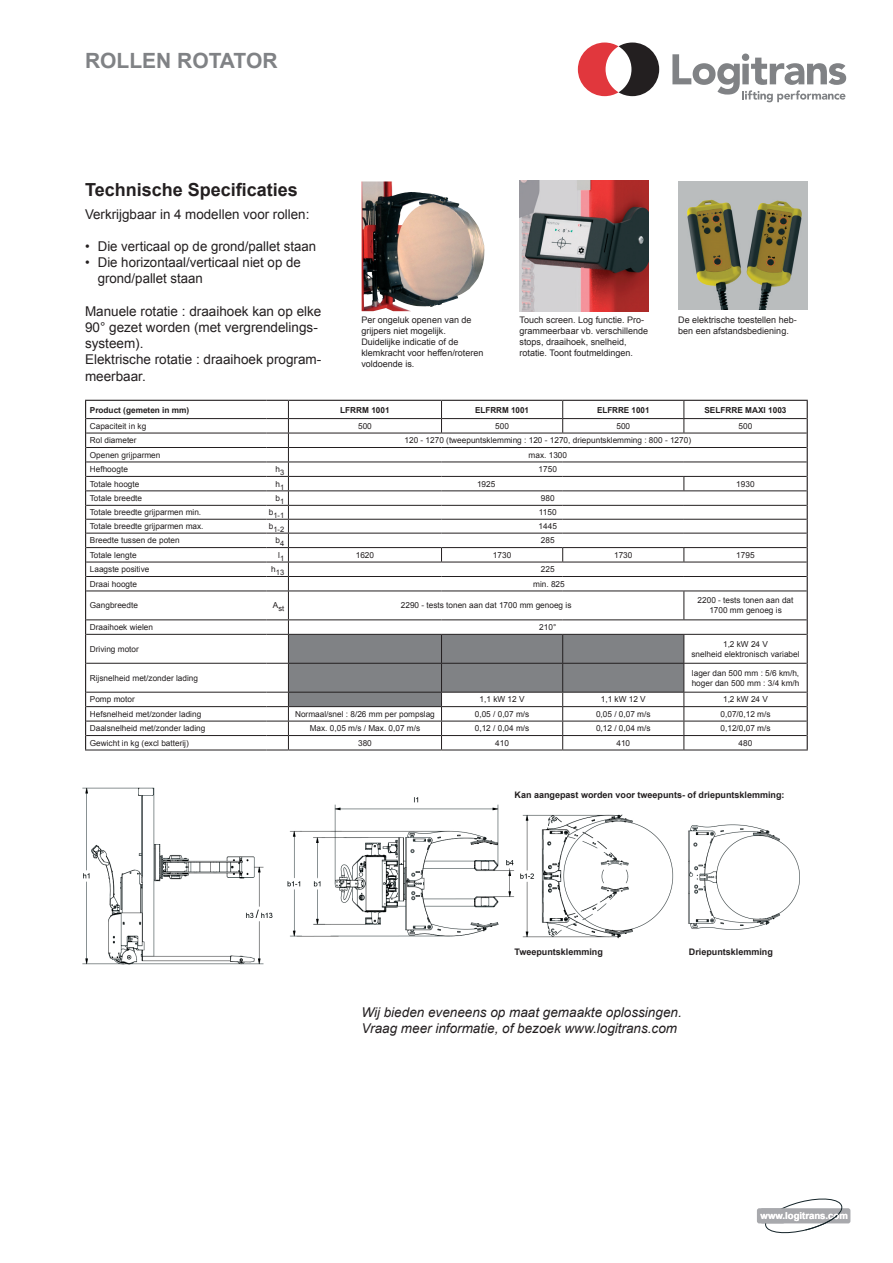
<style>
.page{position:relative;width:893px;height:1263px;background:#fff}
.page>*{position:absolute;margin:0;border:0;box-sizing:border-box;transform-origin:0 0}
.t1{font:700 21px "Arial";color:#808285}
.t2{font:700 18px "Arial";color:#231f20}
.t3{font:13.5px/16.2px "Arial";color:#231f20}
.t4{font:italic 13.5px/16.2px "Arial";color:#231f20}
.t5{font:700 9.6px "Arial";color:#fffefe}
.t6{font:9px/10.8px "Arial";color:#231f20}
.t7{font:700 9px "Arial";color:#231f20}
.t8{font:8.25px/9.9px "Arial";color:#231f20;text-align:center}
.t9{font:700 8.25px "Arial";color:#231f20}
.t10{font:7.5px "Arial";color:#231f20}
</style>
<div class="page">
<img style="left:82px;top:787px;width:718px;height:178px">
<div style="left:757px;top:1208px;width:93px;height:15px;background:#a8a9ad;border-radius:2px"></div>
<svg style="left:764px;top:1198px;width:79px;height:35px"></svg>
<svg style="left:672px;top:54px;width:174px;height:48px"></svg>
<svg style="left:578px;top:43px;width:81px;height:53px"></svg>
<img style="left:678px;top:181px;width:129px;height:129px">
<img style="left:519px;top:181px;width:130px;height:130px">
<img style="left:362px;top:181px;width:123px;height:130px">
<hr style="left:684px;top:447px;width:123px;height:1px;background:#231f20">
<hr style="left:684px;top:462px;width:123px;height:1px;background:#231f20">
<hr style="left:85px;top:750px;width:181px;height:1px;background:#231f20">
<hr style="left:85px;top:400px;width:181px;height:1px;background:#231f20">
<hr style="left:86px;top:418px;width:180px;height:1px;background:#231f20">
<hr style="left:86px;top:433px;width:180px;height:1px;background:#231f20">
<hr style="left:86px;top:447px;width:180px;height:1px;background:#231f20">
<hr style="left:86px;top:462px;width:180px;height:1px;background:#231f20">
<hr style="left:86px;top:476px;width:180px;height:1px;background:#231f20">
<hr style="left:86px;top:490px;width:180px;height:1px;background:#231f20">
<hr style="left:86px;top:505px;width:180px;height:1px;background:#231f20">
<hr style="left:86px;top:519px;width:180px;height:1px;background:#231f20">
<hr style="left:86px;top:533px;width:180px;height:1px;background:#231f20">
<hr style="left:86px;top:547px;width:180px;height:1px;background:#231f20">
<hr style="left:86px;top:562px;width:180px;height:1px;background:#231f20">
<hr style="left:86px;top:576px;width:180px;height:1px;background:#231f20">
<hr style="left:86px;top:591px;width:180px;height:1px;background:#231f20">
<hr style="left:86px;top:619px;width:180px;height:1px;background:#231f20">
<hr style="left:86px;top:634px;width:180px;height:1px;background:#231f20">
<hr style="left:86px;top:663px;width:180px;height:1px;background:#231f20">
<hr style="left:86px;top:692px;width:180px;height:1px;background:#231f20">
<hr style="left:86px;top:706px;width:180px;height:1px;background:#231f20">
<hr style="left:86px;top:721px;width:180px;height:1px;background:#231f20">
<hr style="left:86px;top:735px;width:180px;height:1px;background:#231f20">
<svg style="left:85px;top:401px;width:1px;height:349px"></svg>
<hr style="left:684px;top:400px;width:124px;height:1px;background:#231f20">
<hr style="left:684px;top:418px;width:123px;height:1px;background:#231f20">
<hr style="left:684px;top:433px;width:123px;height:1px;background:#231f20">
<hr style="left:684px;top:750px;width:124px;height:1px;background:#231f20">
<hr style="left:684px;top:476px;width:123px;height:1px;background:#231f20">
<hr style="left:684px;top:490px;width:123px;height:1px;background:#231f20">
<hr style="left:684px;top:505px;width:123px;height:1px;background:#231f20">
<hr style="left:684px;top:519px;width:123px;height:1px;background:#231f20">
<hr style="left:684px;top:533px;width:123px;height:1px;background:#231f20">
<hr style="left:684px;top:547px;width:123px;height:1px;background:#231f20">
<hr style="left:684px;top:562px;width:123px;height:1px;background:#231f20">
<hr style="left:684px;top:663px;width:123px;height:1px;background:#231f20">
<hr style="left:684px;top:692px;width:123px;height:1px;background:#231f20">
<hr style="left:684px;top:706px;width:123px;height:1px;background:#231f20">
<hr style="left:684px;top:721px;width:123px;height:1px;background:#231f20">
<hr style="left:684px;top:735px;width:123px;height:1px;background:#231f20">
<hr style="left:684px;top:619px;width:123px;height:1px;background:#231f20">
<hr style="left:684px;top:634px;width:123px;height:1px;background:#231f20">
<hr style="left:684px;top:576px;width:123px;height:1px;background:#231f20">
<hr style="left:684px;top:591px;width:123px;height:1px;background:#231f20">
<svg style="left:807px;top:401px;width:1px;height:349px"></svg>
<svg style="left:266px;top:400px;width:418px;height:351px"></svg>
<h1 class="t1" style="left:85px;top:47px;width:194px">ROLLEN ROTATOR</h1>
<h2 class="t2" style="left:85px;top:178px;width:214px">Technische Specificaties</h2>
<h3 class="t3" style="left:85px;top:206px;width:226px">Verkrijgbaar in 4 modellen voor rollen:</h3>
<h3 class="t3" style="left:85px;top:238px;width:233px">• Die verticaal op de grond/pallet staan</h3>
<h3 class="t3" style="left:98px;top:254px;width:204px;text-indent:-13px">• Die horizontaal/verticaal niet op de grond/pallet staan</h3>
<h3 class="t3" style="left:85px;top:303px;width:238px">Manuele rotatie : draaihoek kan op elke<br>90° gezet worden (met vergrendelings&shy;systeem).<br>Elektrische rotatie : draaihoek program&shy;meerbaar.</h3>
<p class="t6" style="left:361px;top:315px;width:123px">Per ongeluk openen van de grijpers niet mogelijk.<br>Duidelijke indicatie of de klemkracht voor heffen/roteren voldoende is.</p>
<p class="t6" style="left:520px;top:315px;width:130px">Touch screen. Log functie. Pro&shy;grammeerbaar vb. verschillende stops, draaihoek, snelheid, rotatie. Toont foutmeldingen.</p>
<p class="t6" style="left:678px;top:315px;width:120px">De elektrische toestellen heb&shy;ben een afstandsbediening.</p>
<p class="t9" style="left:90px;top:404px;width:101px">Product (gemeten in mm)</p>
<p class="t9" style="left:340px;top:404px;width:51px">LFRRM 1001</p>
<p class="t9" style="left:475px;top:404px;width:55px">ELFRRM 1001</p>
<p class="t9" style="left:597px;top:404px;width:54px">ELFRRE 1001</p>
<p class="t9" style="left:704px;top:404px;width:84px">SELFRRE MAXI 1003</p>
<p class="t8" style="left:90px;top:421px;width:58px">Capaciteit in kg</p>
<p class="t8" style="left:358px;top:421px;width:15px">500</p>
<p class="t8" style="left:495px;top:421px;width:15px">500</p>
<p class="t8" style="left:616px;top:421px;width:15px">500</p>
<p class="t8" style="left:739px;top:421px;width:15px">500</p>
<p class="t8" style="left:90px;top:435px;width:48px">Rol diameter</p>
<p class="t8" style="left:404px;top:435px;width:288px">120 - 1270 (tweepuntsklemming : 120 - 1270, driepuntsklemming : 800 - 1270)</p>
<p class="t8" style="left:90px;top:450px;width:72px">Openen grijparmen</p>
<p class="t8" style="left:529px;top:450px;width:40px">max. 1300</p>
<p class="t8" style="left:90px;top:464px;width:40px">Hefhoogte</p>
<p class="t8" style="left:275px;top:464px;width:10px">h<sub>3</sub></p>
<p class="t8" style="left:539px;top:464px;width:20px">1750</p>
<p class="t8" style="left:90px;top:479px;width:51px">Totale hoogte</p>
<p class="t8" style="left:275px;top:479px;width:10px">h<sub>1</sub></p>
<p class="t8" style="left:477px;top:479px;width:20px">1925</p>
<p class="t8" style="left:736px;top:479px;width:20px">1930</p>
<p class="t8" style="left:90px;top:493px;width:54px">Totale breedte</p>
<p class="t8" style="left:275px;top:493px;width:10px">b<sub>1</sub></p>
<p class="t8" style="left:541px;top:493px;width:15px">980</p>
<p class="t8" style="left:90px;top:507px;width:113px">Totale breedte grijparmen min.</p>
<p class="t10" style="left:269px;top:511px;width:17px"><sup>b</sup>1-1</p>
<p class="t8" style="left:539px;top:507px;width:19px">1150</p>
<p class="t8" style="left:90px;top:521px;width:115px">Totale breedte grijparmen max.</p>
<p class="t10" style="left:269px;top:525px;width:17px"><sup>b</sup>1-2</p>
<p class="t8" style="left:539px;top:521px;width:20px">1445</p>
<p class="t8" style="left:90px;top:536px;width:91px">Breedte tussen de poten</p>
<p class="t8" style="left:275px;top:536px;width:10px">b<sub>4</sub></p>
<p class="t8" style="left:541px;top:536px;width:15px">285</p>
<p class="t8" style="left:90px;top:550px;width:48px">Totale lengte</p>
<p class="t8" style="left:278px;top:550px;width:7px">l<sub>1</sub></p>
<p class="t8" style="left:356px;top:550px;width:20px">1620</p>
<p class="t8" style="left:493px;top:550px;width:20px">1730</p>
<p class="t8" style="left:614px;top:550px;width:20px">1730</p>
<p class="t8" style="left:736px;top:550px;width:20px">1795</p>
<p class="t8" style="left:90px;top:564px;width:61px">Laagste positive</p>
<p class="t10" style="left:271px;top:568px;width:14px"><sup>h</sup>13</p>
<p class="t8" style="left:541px;top:564px;width:15px">225</p>
<p class="t8" style="left:90px;top:579px;width:49px">Draai hoogte</p>
<p class="t8" style="left:533px;top:579px;width:33px">min. 825</p>
<p class="t8" style="left:90px;top:601px;width:50px">Gangbreedte</p>
<p class="t10" style="left:273px;top:604px;width:13px"><sup>A</sup>st</p>
<p class="t8" style="left:401px;top:601px;width:172px">2290 - tests tonen aan dat 1700 mm genoeg is</p>
<p class="t8" style="left:698px;top:596px;width:97px">2200 - tests tonen aan dat<br>1700 mm genoeg is</p>
<p class="t8" style="left:90px;top:622px;width:65px">Draaihoek wielen</p>
<p class="t8" style="left:539px;top:622px;width:19px">210°</p>
<p class="t8" style="left:90px;top:644px;width:51px">Driving motor</p>
<p class="t8" style="left:691px;top:639px;width:110px">1,2 kW 24 V<br>snelheid elektronisch variabel</p>
<p class="t8" style="left:90px;top:673px;width:110px">Rijsnelheid met/zonder lading</p>
<p class="t8" style="left:692px;top:668px;width:109px;text-align:left">lager dan 500 mm : 5/6 km/h, hoger dan 500 mm : 3/4 km/h</p>
<p class="t8" style="left:90px;top:695px;width:46px">Pomp motor</p>
<p class="t8" style="left:480px;top:695px;width:46px">1,1 kW 12 V</p>
<p class="t8" style="left:601px;top:695px;width:46px">1,1 kW 12 V</p>
<p class="t8" style="left:723px;top:695px;width:46px">1,2 kW 24 V</p>
<p class="t8" style="left:90px;top:709px;width:113px">Hefsnelheid met/zonder lading</p>
<p class="t8" style="left:295px;top:709px;width:141px">Normaal/snel : 8/26 mm per pompslag</p>
<p class="t8" style="left:475px;top:709px;width:56px">0,05 / 0,07 m/s</p>
<p class="t8" style="left:596px;top:709px;width:56px">0,05 / 0,07 m/s</p>
<p class="t8" style="left:721px;top:709px;width:51px">0,07/0,12 m/s</p>
<p class="t8" style="left:90px;top:723px;width:117px">Daalsnelheid met/zonder lading</p>
<p class="t8" style="left:310px;top:723px;width:112px">Max. 0,05 m/s / Max. 0,07 m/s</p>
<p class="t8" style="left:475px;top:723px;width:56px">0,12 / 0,04 m/s</p>
<p class="t8" style="left:596px;top:723px;width:56px">0,12 / 0,04 m/s</p>
<p class="t8" style="left:721px;top:723px;width:51px">0,12/0,07 m/s</p>
<p class="t8" style="left:90px;top:738px;width:101px">Gewicht in kg (excl batterij)</p>
<p class="t8" style="left:358px;top:738px;width:15px">380</p>
<p class="t8" style="left:495px;top:738px;width:15px">410</p>
<p class="t8" style="left:616px;top:738px;width:15px">410</p>
<p class="t8" style="left:739px;top:738px;width:15px">480</p>
<p class="t7" style="left:514px;top:788px;width:272px">Kan aangepast worden voor tweepunts- of driepuntsklemming:</p>
<p class="t7" style="left:514px;top:946px;width:90px">Tweepuntsklemming</p>
<p class="t7" style="left:689px;top:946px;width:86px">Driepuntsklemming</p>
<h3 class="t4" style="left:361px;top:1004px;width:322px">Wij bieden eveneens op maat gemaakte oplossingen.<br>Vraag meer informatie, of bezoek www.logitrans.com</h3>
<p class="t5" style="left:761px;top:1209px;width:89px">www.logitrans.com</p>
</div>
